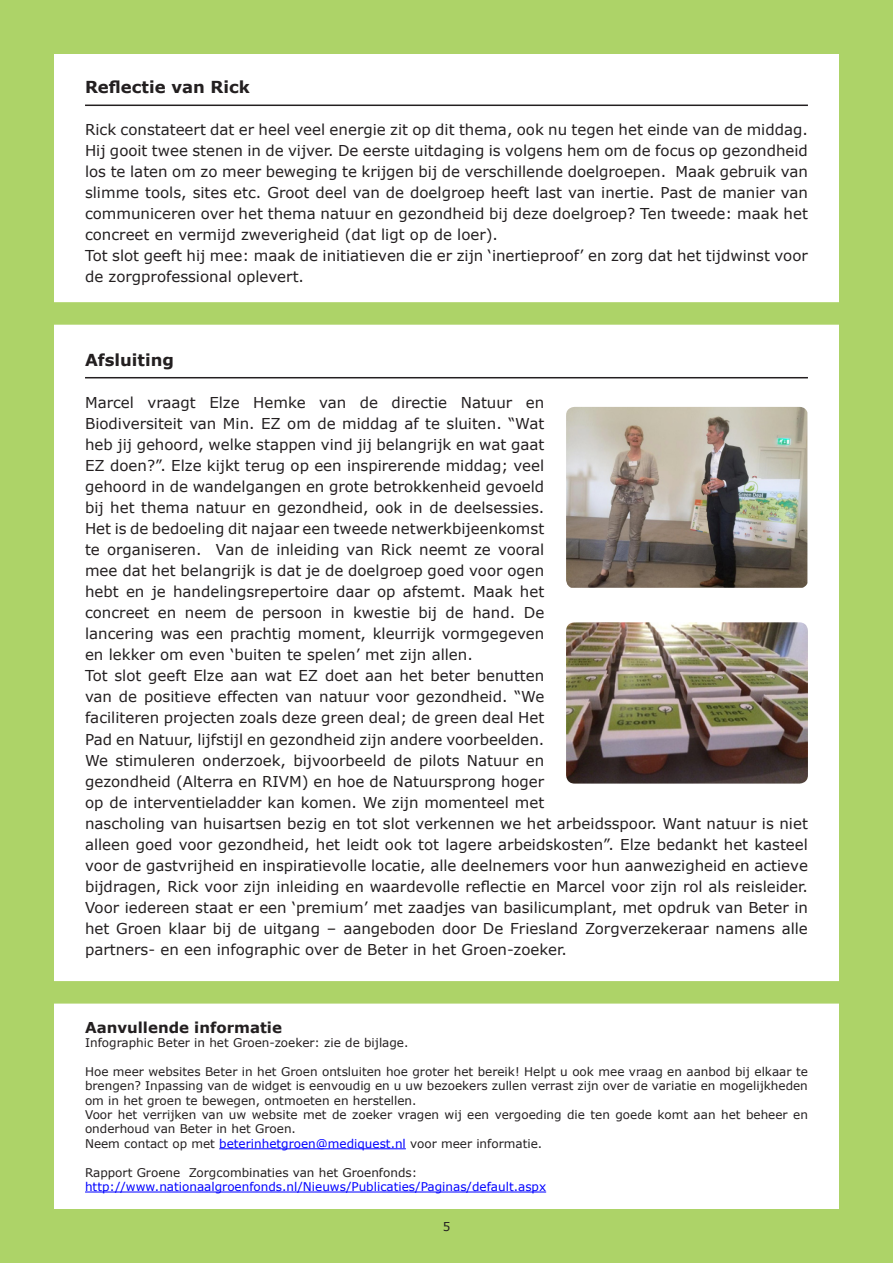
<style>
.page{position:relative;width:893px;height:1263px;background:#add368}
.page>*{position:absolute;margin:0;border:0;box-sizing:border-box;transform-origin:0 0}
.Standaard{font:700 16.5px "Verdana";color:#231f20}
.Standaard-2{font:15px/21px "Verdana";color:#231f20;text-align:justify}
.Standaard-3{font:700 15px "Verdana";color:#231f20}
.Standaard-4{font:12px/14.4px "Verdana";color:#231f20;text-align:justify}
.Standaard-5{font:12px "Verdana";color:#00f}
.s1{color:#00f}
</style>
<div class="page">
<div style="left:54px;top:54px;width:785px;height:1155px;background:#fff"></div>
<hr style="left:219px;top:1148px;width:187px;height:1px;background:#00f">
<hr style="left:85px;top:1192px;width:461px;height:1px;background:#00f">
<img style="left:566px;top:407px;width:241px;height:181px">
<img style="left:566px;top:622px;width:242px;height:162px">
<hr style="left:85px;top:105px;width:723px;height:1px;background:#231f20">
<hr style="left:85px;top:377px;width:723px;height:1px;background:#231f20">
<div style="left:54px;top:302px;width:785px;height:23px;background:#add368"></div>
<div style="left:54px;top:981px;width:785px;height:22px;background:#add368"></div>
<p class="Standaard" style="left:85px;top:77px;width:166px">Reflectie van Rick</p>
<p class="Standaard-2" style="left:85px;top:119px;width:724px">Rick constateert dat er heel veel energie zit op dit thema, ook nu tegen het einde van de middag.</p>
<p class="Standaard-2" style="left:85px;top:140px;width:724px">Hij gooit twee stenen in de vijver. De eerste uitdaging is volgens hem om de focus op gezondheid los te laten om zo meer beweging te krijgen bij de verschillende doelgroepen. Maak gebruik van slimme tools, sites etc. Groot deel van de doelgroep heeft last van inertie. Past de manier van communiceren over het thema natuur en gezondheid bij deze doelgroep? Ten tweede: maak het concreet en vermijd zweverigheid (dat ligt op de loer).</p>
<p class="Standaard-2" style="left:85px;top:245px;width:724px">Tot slot geeft hij mee: maak de initiatieven die er zijn ‘inertieproof’ en zorg dat het tijdwinst voor de zorgprofessional oplevert.</p>
<p class="Standaard" style="left:85px;top:350px;width:91px">Afsluiting</p>
<p class="Standaard-2" style="left:85px;top:392px;width:461px">Marcel vraagt Elze Hemke van de directie Natuur en Biodiversiteit van Min. EZ om de middag af te sluiten. “Wat heb jij gehoord, welke stappen vind jij belangrijk en wat gaat EZ doen?”. Elze kijkt terug op een inspirerende middag; veel gehoord in de wandelgangen en grote betrokkenheid gevoeld bij het thema natuur en gezondheid, ook in de deelsessies.<br>Het is de bedoeling dit najaar een tweede netwerkbijeenkomst te organiseren. Van de inleiding van Rick neemt ze vooral mee dat het belangrijk is dat je de doelgroep goed voor ogen hebt en je handelingsrepertoire daar op afstemt. Maak het concreet en neem de persoon in kwestie bij de hand. De lancering was een prachtig moment, kleurrijk vormgegeven en lekker om even ‘buiten te spelen’ met zijn allen.</p>
<p class="Standaard-2" style="left:85px;top:665px;width:724px;text-align:left">Tot slot geeft Elze aan wat EZ doet aan het beter benutten<br>van de positieve effecten van natuur voor gezondheid. “We<br>faciliteren projecten zoals deze green deal; de green deal Het<br>Pad en Natuur, lijfstijl en gezondheid zijn andere voorbeelden.<br>We stimuleren onderzoek, bijvoorbeeld de pilots Natuur en<br>gezondheid (Alterra en RIVM) en hoe de Natuursprong hoger<br>op de interventieladder kan komen. We zijn momenteel met<br>nascholing van huisartsen bezig en tot slot verkennen we het arbeidsspoor. Want natuur is niet alleen goed voor gezondheid, het leidt ook tot lagere arbeidskosten”. Elze bedankt het kasteel voor de gastvrijheid en inspiratievolle locatie, alle deelnemers voor hun aanwezigheid en actieve bijdragen, Rick voor zijn inleiding en waardevolle reflectie en Marcel voor zijn rol als reisleider.<br>Voor iedereen staat er een ‘premium’ met zaadjes van basilicumplant, met opdruk van Beter in het Groen klaar bij de uitgang – aangeboden door De Friesland Zorgverzekeraar namens alle partners- en een infographic over de Beter in het Groen-zoeker.</p>
<p class="Standaard-3" style="left:85px;top:1017px;width:198px">Aanvullende informatie</p>
<p class="Standaard-4" style="left:85px;top:1035px;width:325px">Infographic Beter in het Groen-zoeker: zie de bijlage.</p>
<p class="Standaard-4" style="left:85px;top:1064px;width:724px">Hoe meer websites Beter in het Groen ontsluiten hoe groter het bereik! Helpt u ook mee vraag en aanbod bij elkaar te brengen? Inpassing van de widget is eenvoudig en u uw bezoekers zullen verrast zijn over de variatie en mogelijkheden om in het groen te bewegen, ontmoeten en herstellen.</p>
<p class="Standaard-4" style="left:85px;top:1107px;width:724px">Voor het verrijken van uw website met de zoeker vragen wij een vergoeding die ten goede komt aan het beheer en onderhoud van Beter in het Groen.</p>
<p class="Standaard-4" style="left:85px;top:1136px;width:459px">Neem contact op met <span class="s1">beterinhetgroen@mediquest.nl</span> voor meer informatie.</p>
<p class="Standaard-4" style="left:85px;top:1164px;width:334px">Rapport Groene Zorgcombinaties van het Groenfonds:</p>
<p class="Standaard-5" style="left:85px;top:1179px;width:463px">http://www.nationaalgroenfonds.nl/Nieuws/Publicaties/Paginas/default.aspx</p>
<p class="Standaard-4" style="left:443px;top:1219px;width:9px">5</p>
</div>
